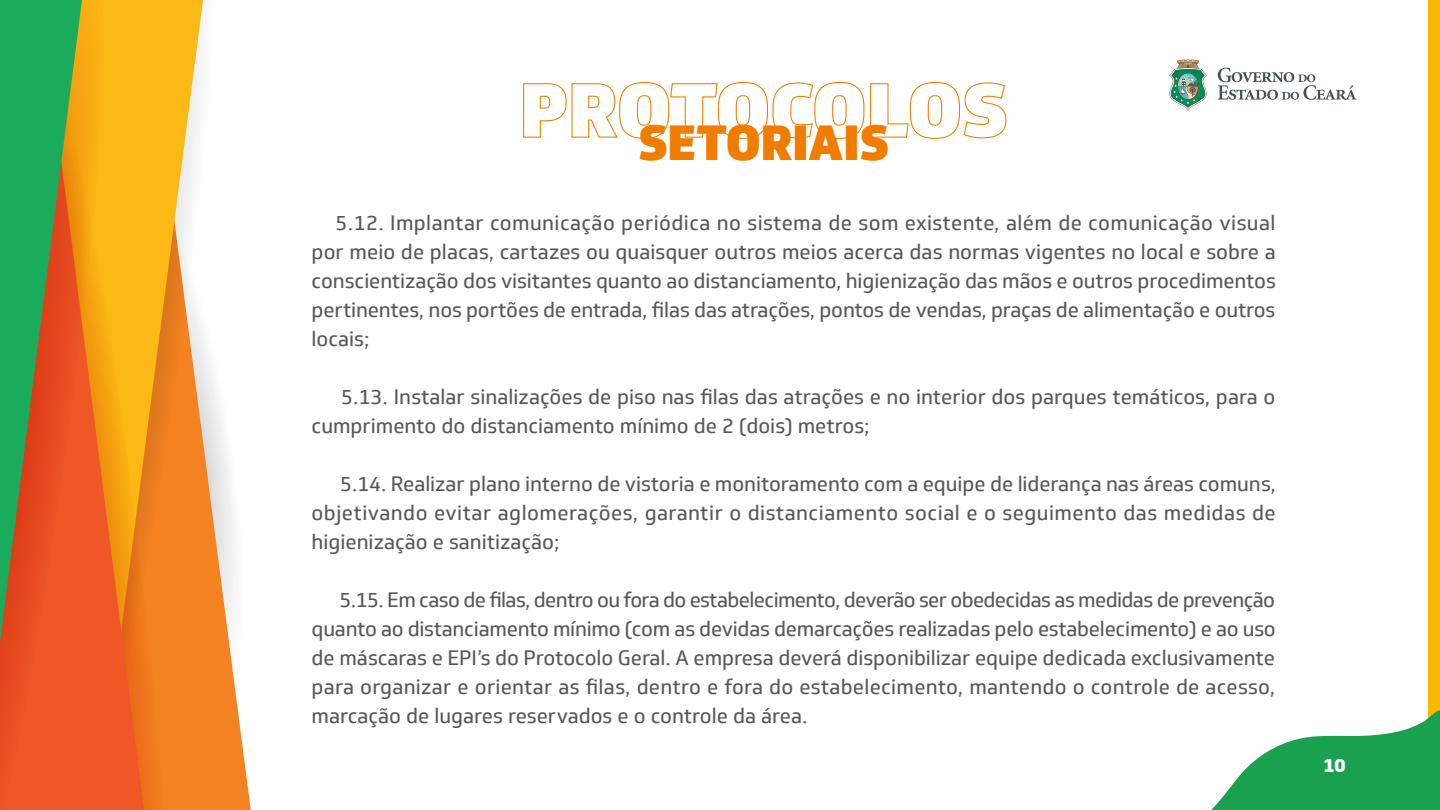
<style>
.page{position:relative;width:1440px;height:810px;background:#fff}
.page>*{position:absolute;margin:0;border:0;box-sizing:border-box;transform-origin:0 0}
.t1{font:900 48.07px "Soleto";color:#f07d00}
.Texto{font:20.33px/29px "Soleto";color:#575756;text-align:justify}
.t2{font:800 18.98px "Soleto";color:#fff}
</style>
<div class="page">
<div style="left:1428px;top:0;width:12px;height:810px;background:#fbb900"></div>
<svg style="left:1211px;top:710px;width:229px;height:100px"></svg>
<svg style="left:220px;top:414px;width:31px;height:396px"></svg>
<svg style="left:203px;top:336px;width:17px;height:474px;background:#f1a769"></svg>
<svg style="left:171px;top:0;width:32px;height:810px;fill:#f58220"></svg>
<svg style="left:144px;top:0;width:27px;height:810px;background:#f4971a"></svg>
<svg style="left:106px;top:0;width:38px;height:810px;background:#f59917"></svg>
<svg style="left:82px;top:0;width:24px;height:810px;background:#f2801c"></svg>
<svg style="left:0;top:0;width:82px;height:810px;background:#967738"></svg>
<svg style="left:1218px;top:68px;width:139px;height:32px"></svg>
<svg style="left:1169px;top:60px;width:38px;height:50px"></svg>
<svg style="left:523px;top:81px;width:484px;height:58px"></svg>
<p class="t1" style="left:639px;top:112px;width:252px">SETORIAIS</p>
<p class="Texto" style="left:312px;top:209px;width:966px;text-indent:24px">5.12. Implantar comunicação periódica no sistema de som existente, além de comunicação visual por meio de placas, cartazes ou quaisquer outros meios acerca das normas vigentes no local e sobre a conscientização dos visitantes quanto ao distanciamento, higienização das mãos e outros procedimentos pertinentes, nos portões de entrada, filas das atrações, pontos de vendas, praças de alimentação e outros locais;</p>
<p class="Texto" style="left:312px;top:383px;width:965px;text-indent:30px">5.13. Instalar sinalizações de piso nas filas das atrações e no interior dos parques temáticos, para o cumprimento do distanciamento mínimo de 2 (dois) metros;</p>
<p class="Texto" style="left:312px;top:470px;width:966px;text-indent:29px">5.14. Realizar plano interno de vistoria e monitoramento com a equipe de liderança nas áreas comuns, objetivando evitar aglomerações, garantir o distanciamento social e o seguimento das medidas de higienização e sanitização;</p>
<p class="Texto" style="left:312px;top:586px;width:966px;text-indent:28px">5.15. Em caso de filas, dentro ou fora do estabelecimento, deverão ser obedecidas as medidas de prevenção quanto ao distanciamento mínimo (com as devidas demarcações realizadas pelo estabelecimento) e ao uso de máscaras e EPI’s do Protocolo Geral. A empresa deverá disponibilizar equipe dedicada exclusivamente para organizar e orientar as filas, dentro e fora do estabelecimento, mantendo o controle de acesso, marcação de lugares reservados e o controle da área.</p>
<p class="t2" style="left:1323px;top:753px;width:24px">10</p>
</div>
